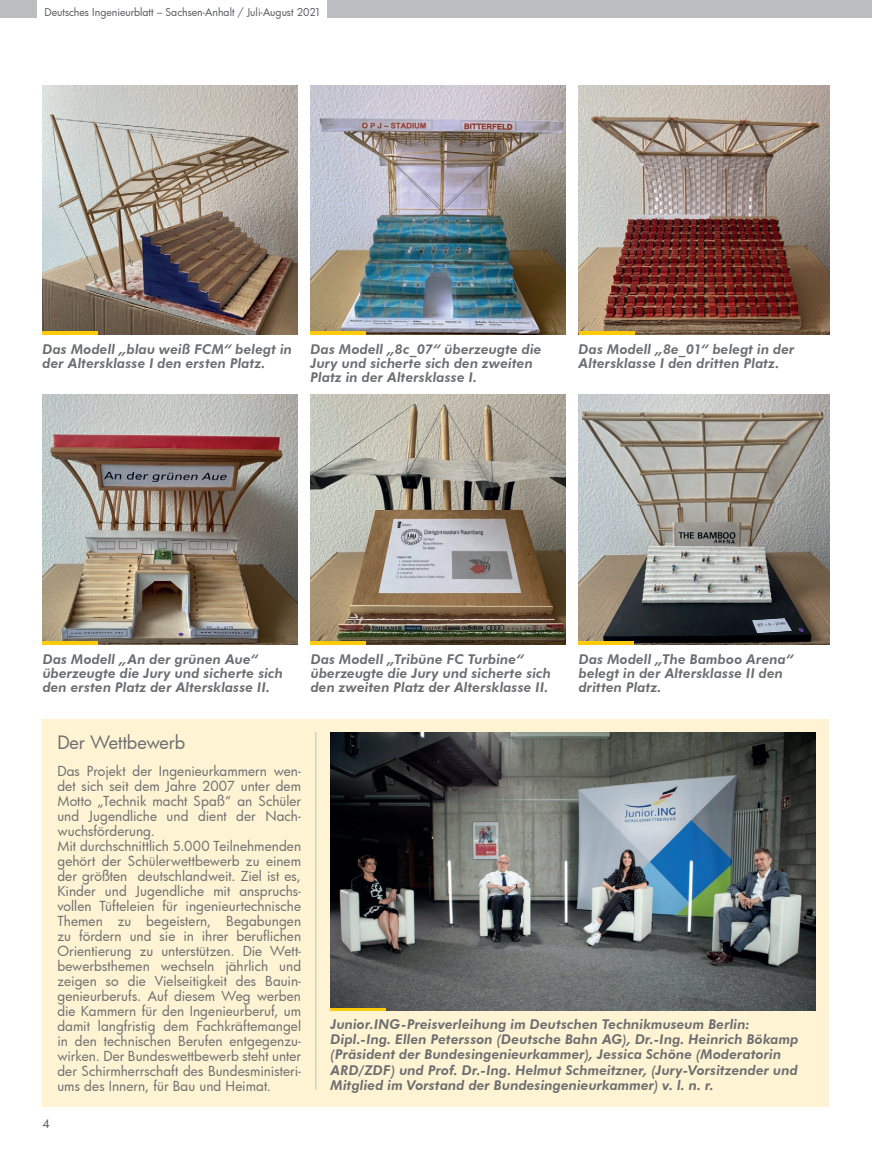
<style>
.page{position:relative;width:872px;height:1170px;background:#fff}
.page>*{position:absolute;margin:0;border:0;box-sizing:border-box;transform-origin:0 0}
.t1{font:18px "Futura Bk";letter-spacing:-.005em;color:#6c6d70}
.t2{font:italic 800 13.5px/14.2px "Futura BT";letter-spacing:.005em;color:#6c6d70}
.t3{font:13.5px/15px "Futura Bk";letter-spacing:.005em;color:#6c6d70}
.t4{font:12px "Futura Bk";color:#57585a}
.t5{font:10.5px "Futura Bk";color:#57585a}
</style>
<div class="page">
<div style="left:0;top:0;width:36px;height:17px;background:#bcbdc0"></div>
<div style="left:327px;top:0;width:545px;height:17px;background:#bcbdc0"></div>
<div style="left:43px;top:719px;width:786px;height:387px;background:#fef3d2"></div>
<img style="left:330px;top:732px;width:485px;height:278px">
<img style="left:43px;top:85px;width:255px;height:250px">
<hr style="left:43px;top:331px;width:55px;height:4px;background:#feca0a">
<img style="left:43px;top:395px;width:255px;height:249px">
<hr style="left:43px;top:641px;width:55px;height:3px;background:#feca0a">
<img style="left:310px;top:85px;width:256px;height:250px">
<hr style="left:310px;top:331px;width:56px;height:4px;background:#feca0a">
<img style="left:578px;top:85px;width:251px;height:250px">
<hr style="left:579px;top:331px;width:55px;height:4px;background:#feca0a">
<img style="left:311px;top:395px;width:255px;height:249px">
<hr style="left:311px;top:641px;width:55px;height:3px;background:#feca0a">
<img style="left:579px;top:395px;width:250px;height:249px">
<hr style="left:579px;top:641px;width:55px;height:3px;background:#feca0a">
<hr style="left:330px;top:1007px;width:56px;height:3px;background:#feca0a">
<hr style="left:315px;top:732px;width:1px;height:357px;background:#bcbdc0">
<p class="t5" style="left:45px;top:6px;width:278px">Deutsches Ingenieurblatt – Sachsen-Anhalt / Juli-August 2021</p>
<p class="t2" style="left:43px;top:342px;width:251px">Das Modell „blau weiß FCM“ belegt in der Altersklasse I den ersten Platz.</p>
<p class="t2" style="left:310px;top:342px;width:232px">Das Modell „8c_07“ überzeugte die<br>Jury und sicherte sich den zweiten<br>Platz in der Altersklasse I.</p>
<p class="t2" style="left:578px;top:342px;width:217px">Das Modell „8e_01“ belegt in der<br>Altersklasse I den dritten Platz.</p>
<p class="t2" style="left:43px;top:651px;width:242px">Das Modell „An der grünen Aue“ überzeugte die Jury und sicherte sich den ersten Platz der Altersklasse II.</p>
<p class="t2" style="left:311px;top:651px;width:242px">Das Modell „Tribüne FC Turbine“ überzeugte die Jury und sicherte sich den zweiten Platz der Altersklasse II.</p>
<p class="t2" style="left:579px;top:651px;width:216px">Das Modell „The Bamboo Arena“ belegt in der Altersklasse II den dritten Platz.</p>
<h1 class="t1" style="left:57px;top:729px;width:129px">Der Wettbewerb</h1>
<p class="t3" style="left:57px;top:763px;width:245px">Das Projekt der Ingenieurkammern wen&shy;det sich seit dem Jahre 2007 unter dem Motto „Technik macht Spaß“ an Schüler und Jugendliche und dient der Nach&shy;wuchsförderung.<br>Mit durchschnittlich 5.000 Teilnehmenden gehört der Schülerwettbewerb zu einem der größten deutschlandweit. Ziel ist es, Kinder und Jugendliche mit anspruchs&shy;vollen Tüfteleien für ingenieurtechnische Themen zu begeistern, Begabungen zu fördern und sie in ihrer beruflichen Orientierung zu unterstützen. Die Wett&shy;bewerbsthemen wechseln jährlich und zeigen so die Vielseitigkeit des Bauin&shy;genieurberufs. Auf diesem Weg werben die Kammern für den Ingenieurberuf, um damit langfristig dem Fachkräftemangel in den technischen Berufen entgegenzu&shy;wirken. Der Bundeswettbewerb steht unter der Schirmherrschaft des Bundesministeri&shy;ums des Innern, für Bau und Heimat.</p>
<p class="t4" style="left:43px;top:1114px;width:9px">4</p>
<p class="t2" style="left:330px;top:1017px;width:469px;line-height:15px">Junior.ING-Preisverleihung im Deutschen Technikmuseum Berlin:<br>Dipl.-Ing. Ellen Petersson (Deutsche Bahn AG), Dr.-Ing. Heinrich Bökamp (Präsident der Bundesingenieurkammer), Jessica Schöne (Moderatorin ARD/ZDF) und Prof. Dr.-Ing. Helmut Schmeitzner, (Jury-Vorsitzender und Mitglied im Vorstand der Bundesingenieurkammer) v. l. n. r.</p>
</div>
